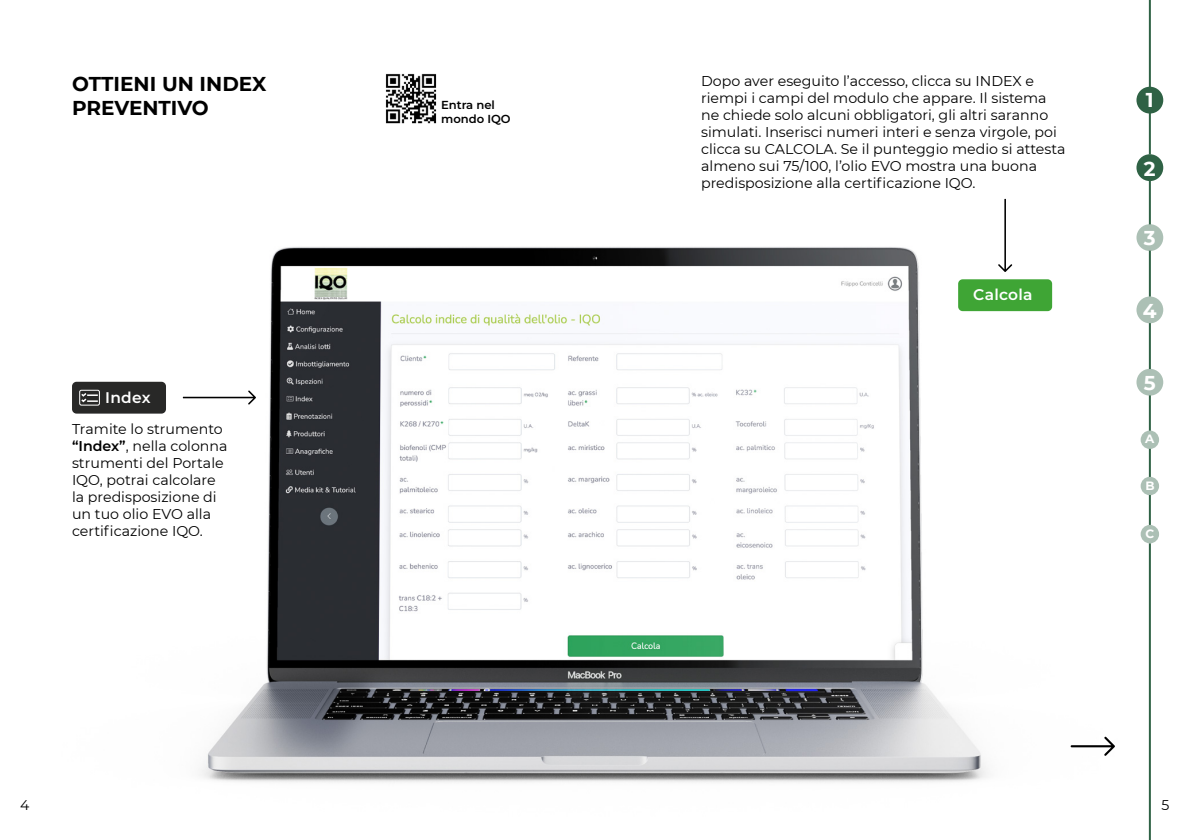
<style>
.page{position:relative;width:1191px;height:840px;background:#fff}
.page>*{position:absolute;margin:0;border:0;box-sizing:border-box;transform-origin:0 0}
.t1{font:700 20px/24px "Montserrat";color:#000}
.t2{font:700 20px "Montserrat";color:#fff}
.t3{font:600 15.4px "Montserrat";letter-spacing:.02em;color:#fff}
.t4{font:14.2px/17px "Montserrat";color:#000}
.t5{font:14px "Montserrat";color:#000}
.t6{font:700 12px "Montserrat";color:#fff}
.t7{font:600 11.6px/14px "Montserrat";color:#000}
.s1{font-weight:600}
</style>
<div class="page">
<img style="left:72px;top:110px;width:1071px;height:673px">
<div style="left:72px;top:381px;width:94px;height:32px;background:#282827;border-radius:5px"></div>
<div style="left:79px;top:389px;width:21px;height:16px;border:1px solid #fff;border-radius:2px"></div>
<svg style="left:183px;top:390px;width:73px;height:14px"></svg>
<svg style="left:998px;top:199px;width:14px;height:73px"></svg>
<svg style="left:1070px;top:736px;width:45px;height:19px"></svg>
<svg style="left:80px;top:391px;width:18px;height:12px"></svg>
<div style="left:958px;top:279px;width:94px;height:32px;background:#3fa535;border-radius:5px"></div>
<img style="left:385px;top:73px;width:52px;height:52px">
<hr style="left:1148px;top:0;width:2px;height:154px;background:#2f6245">
<div style="left:1136px;top:87px;width:27px;height:26px;background:#2f6245;border-radius:50%"></div>
<div style="left:1136px;top:154px;width:27px;height:27px;background:#2f6245;border-radius:50%"></div>
<div style="left:1136px;top:224px;width:27px;height:27px;background:#acc0b5;border-radius:50%"></div>
<div style="left:1136px;top:296px;width:27px;height:27px;background:#acc0b5;border-radius:50%"></div>
<hr style="left:1148px;top:181px;width:2px;height:43px;background:#2f6245">
<hr style="left:1148px;top:250px;width:2px;height:46px;background:#2f6245">
<hr style="left:1148px;top:323px;width:2px;height:46px;background:#2f6245">
<div style="left:1136px;top:368px;width:27px;height:27px;background:#acc0b5;border-radius:50%"></div>
<svg style="left:1140px;top:430px;width:19px;height:19px"></svg>
<svg style="left:1140px;top:476px;width:19px;height:19px"></svg>
<svg style="left:1140px;top:524px;width:19px;height:19px"></svg>
<hr style="left:1148px;top:395px;width:2px;height:35px;background:#2f6245">
<hr style="left:1148px;top:448px;width:2px;height:28px;background:#2f6245">
<hr style="left:1148px;top:494px;width:2px;height:30px;background:#2f6245">
<hr style="left:1148px;top:543px;width:2px;height:296px;background:#2f6245">
<h1 class="t1" style="left:72px;top:71px;width:196px">OTTIENI UN INDEX<br>PREVENTIVO</h1>
<p class="t4" style="left:701px;top:72px;width:366px">Dopo aver eseguito l’accesso, clicca su INDEX e riempi i campi del modulo che appare. Il sistema ne chiede solo alcuni obbligatori, gli altri saranno simulati. Inserisci numeri interi e senza virgole, poi clicca su CALCOLA. Se il punteggio medio si attesta almeno sui 75/100, l’olio EVO mostra una buona predisposizione alla certificazione IQO.</p>
<p class="t7" style="left:441px;top:98px;width:71px">Entra nel mondo IQO</p>
<p class="t3" style="left:105px;top:387px;width:47px">Index</p>
<p class="t4" style="left:72px;top:419px;width:157px">Tramite lo strumento <span class="s1">“Index”</span>, nella colonna strumenti del Portale<br>IQO, potrai calcolare la predisposizione di un tuo olio EVO alla certificazione IQO.</p>
<p class="t3" style="left:973px;top:284px;width:61px">Calcola</p>
<h1 class="t2" style="left:1146px;top:86px;width:9px">1</h1>
<h1 class="t2" style="left:1144px;top:154px;width:13px">2</h1>
<h1 class="t2" style="left:1144px;top:224px;width:13px">3</h1>
<h1 class="t2" style="left:1143px;top:296px;width:15px">4</h1>
<h1 class="t2" style="left:1144px;top:368px;width:13px">5</h1>
<p class="t6" style="left:1145px;top:430px;width:11px">A</p>
<p class="t6" style="left:1145px;top:476px;width:11px">B</p>
<p class="t6" style="left:1145px;top:524px;width:10px">C</p>
<p class="t5" style="left:20px;top:794px;width:11px">4</p>
<p class="t5" style="left:1161px;top:794px;width:9px">5</p>
</div>
